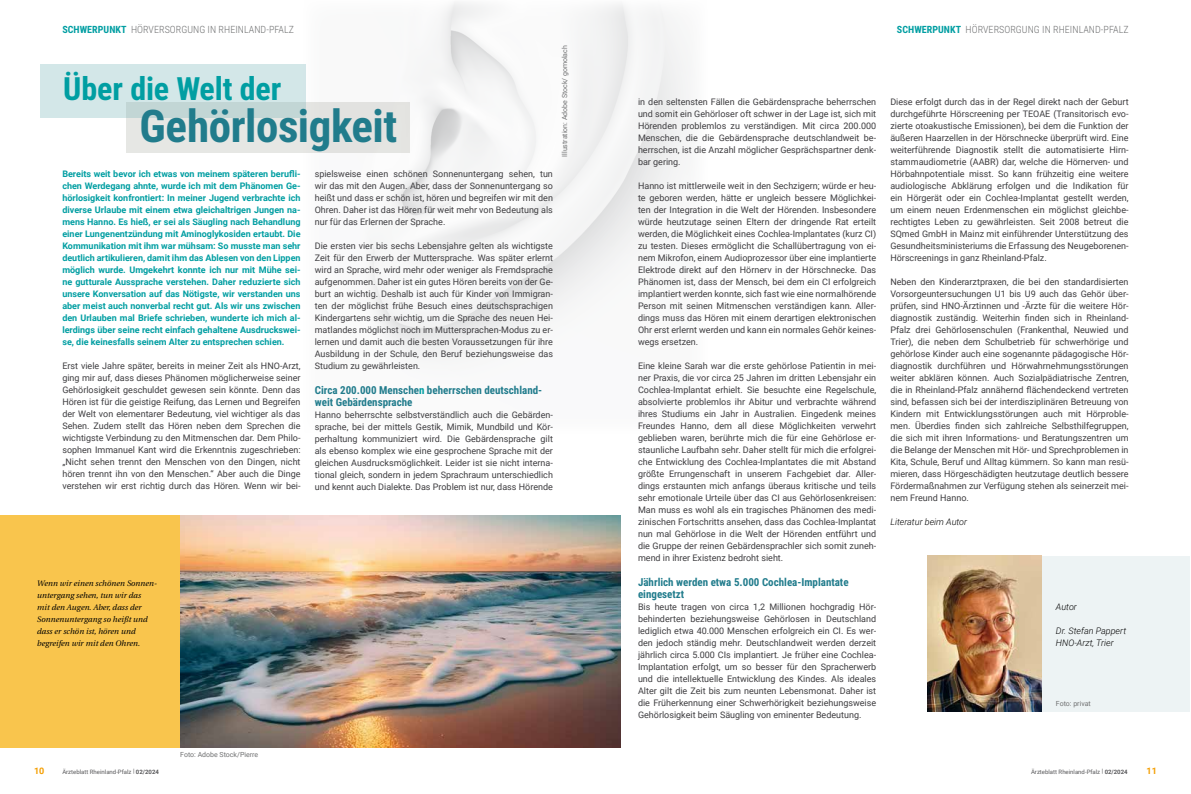
<style>
.page{position:relative;width:1191px;height:794px;background:#fff}
.page>*{position:absolute;margin:0;border:0;box-sizing:border-box;transform-origin:0 0}
.t1{font:700 45px "Roboto Condensed";letter-spacing:-.01em;color:#217c8c}
.t2{font:700 32px "Roboto Condensed";letter-spacing:-.005em;color:#009ea2}
.t3{font:700 11px/12px "Roboto Condensed";color:#217c8c}
.t4{font:300 10px "Roboto Condensed";letter-spacing:.005em;color:#707172}
.t5{font:9px/12px "Roboto";color:#3e3d40;text-align:justify}
.t6{font:700 9px/12px "Roboto";color:#009ea2;text-align:justify}
.t7{font:italic 300 9px/12px "Roboto";color:#000}
.t8{font:700 9px "Roboto";color:#f49e00}
.t9{font:italic 8px/12px "Linguistics Pro";letter-spacing:.005em;color:#000}
.t10{font:7px "Roboto";color:#707172}
.t11{font:6px "Roboto";color:#58585a}
.s1{font-weight:700;color:#009ea2}
.s2{color:#009ea2}
.s3{font-weight:700}
</style>
<div class="page">
<img style="left:306px;top:2px;width:383px;height:357px">
<div style="left:928px;top:555px;width:261px;height:156px;background:#edf3f4"></div>
<img style="left:928px;top:555px;width:113px;height:156px">
<div style="left:0;top:515px;width:553px;height:232px;background:#f9c54d"></div>
<img style="left:180px;top:515px;width:440px;height:233px">
<div style="left:126px;top:103px;width:284px;height:50px;background:#e6e7e4"></div>
<div style="left:41px;top:64px;width:265px;height:53px;background:linear-gradient(to bottom,#d7ebed,#c8dcdc)"></div>
<p class="t4" style="left:62px;top:22px;width:233px"><span class="s1">SCHWERPUNKT</span> HÖRVERSORGUNG IN RHEINLAND-PFALZ</p>
<p class="t4" style="left:897px;top:22px;width:233px"><span class="s1">SCHWERPUNKT</span> HÖRVERSORGUNG IN RHEINLAND-PFALZ</p>
<h2 class="t2" style="left:63px;top:66px;width:220px">Über die Welt der</h2>
<h1 class="t1" style="left:139px;top:94px;width:259px">Gehörlosigkeit</h1>
<p class="t6" style="left:62px;top:168px;width:240px">Bereits weit bevor ich etwas von meinem späteren berufli&shy;chen Werdegang ahnte, wurde ich mit dem Phänomen Ge&shy;hörlosigkeit konfrontiert: In meiner Jugend verbrachte ich diverse Urlaube mit einem etwa gleichaltrigen Jungen na&shy;mens Hanno. Es hieß, er sei als Säugling nach Behandlung einer Lungenentzündung mit Aminoglykosiden ertaubt. Die Kommunikation mit ihm war mühsam: So musste man sehr deutlich artikulieren, damit ihm das Ablesen von den Lippen möglich wurde. Umgekehrt konnte ich nur mit Mühe sei&shy;ne gutturale Aussprache verstehen. Daher reduzierte sich unsere Konversation auf das Nötigste, wir verstanden uns aber meist auch nonverbal recht gut. Als wir uns zwischen den Urlauben mal Briefe schrieben, wunderte ich mich al&shy;lerdings über seine recht einfach gehaltene Ausdruckswei&shy;se, die keinesfalls seinem Alter zu entsprechen schien.</p>
<p class="t5" style="left:62px;top:360px;width:240px">Erst viele Jahre später, bereits in meiner Zeit als HNO-Arzt, ging mir auf, dass dieses Phänomen möglicherweise seiner Gehörlosigkeit geschuldet gewesen sein könnte. Denn das Hören ist für die geistige Reifung, das Lernen und Begreifen der Welt von elementarer Bedeutung, viel wichtiger als das Sehen. Zudem stellt das Hören neben dem Sprechen die wichtigste Verbindung zu den Mitmenschen dar. Dem Philo&shy;sophen Immanuel Kant wird die Erkenntnis zugeschrieben: „Nicht sehen trennt den Menschen von den Dingen, nicht hören trennt ihn von den Menschen.“ Aber auch die Dinge verstehen wir erst richtig durch das Hören. Wenn wir bei-</p>
<p class="t5" style="left:315px;top:168px;width:240px">spielsweise einen schönen Sonnenuntergang sehen, tun wir das mit den Augen. Aber, dass der Sonnenuntergang so heißt und dass er schön ist, hören und begreifen wir mit den Ohren. Daher ist das Hören für weit mehr von Bedeutung als nur für das Erlernen der Sprache.</p>
<p class="t5" style="left:315px;top:240px;width:240px">Die ersten vier bis sechs Lebensjahre gelten als wichtigste Zeit für den Erwerb der Muttersprache. Was später erlernt wird an Sprache, wird mehr oder weniger als Fremdsprache aufgenommen. Daher ist ein gutes Hören bereits von der Ge&shy;burt an wichtig. Deshalb ist auch für Kinder von Immigran&shy;ten der möglichst frühe Besuch eines deutschsprachigen Kindergartens sehr wichtig, um die Sprache des neuen Hei&shy;matlandes möglichst noch im Muttersprachen-Modus zu er&shy;lernen und damit auch die besten Voraussetzungen für ihre Ausbildung in der Schule, den Beruf beziehungsweise das Studium zu gewährleisten.</p>
<p class="t3" style="left:315px;top:383px;width:229px">Circa 200.000 Mensche<span class="s2">n</span> beherrschen deutschland&shy;weit Gebärdensprache</p>
<p class="t5" style="left:315px;top:408px;width:240px">Hanno beherrschte selbstverständlich auch die Gebärden&shy;sprache, bei der mittels Gestik, Mimik, Mundbild und Kör&shy;perhaltung kommuniziert wird. Die Gebärdensprache gilt als ebenso komplex wie eine gesprochene Sprache mit der gleichen Ausdrucksmöglichkeit. Leider ist sie nicht interna&shy;tional gleich, sondern in jedem Sprachraum unterschiedlich und kennt auch Dialekte. Das Problem ist nur, dass Hörende</p>
<p class="t10" style="left:560px;top:157px;width:113px;rotate:-90deg">Illustration: Adobe Stock/ gomolach</p>
<p class="t9" style="left:37px;top:576px;width:122px">Wenn wir einen schönen Sonnen&shy;untergang sehen, tun wir das<br>mit den Augen. Aber, dass der<br>Sonnenuntergang so heißt und dass er schön ist, hören und begreifen wir mit den Ohren.</p>
<p class="t10" style="left:180px;top:750px;width:79px">Foto: Adobe Stock/Pierre</p>
<p class="t5" style="left:638px;top:96px;width:240px">in den seltensten Fällen die Gebärdensprache beherrschen und somit ein Gehörloser oft schwer in der Lage ist, sich mit Hörenden problemlos zu verständigen. Mit circa 200.000<br>Menschen, die die Gebärdensprache deutschlandweit be&shy;herrschen, ist die Anzahl möglicher Gesprächspartner denk&shy;bar gering.</p>
<p class="t5" style="left:638px;top:180px;width:240px">Hanno ist mittlerweile weit in den Sechzigern; würde er heu&shy;te geboren werden, hätte er ungleich bessere Möglichkei&shy;ten der Integration in die Welt der Hörenden. Insbesondere würde heutzutage seinen Eltern der dringende Rat erteilt werden, die Möglichkeit eines Cochlea-Implantates (kurz CI) zu testen. Dieses ermöglicht die Schallübertragung von ei&shy;nem Mikrofon, einem Audioprozessor über eine implantierte Elektrode direkt auf den Hörnerv in der Hörschnecke. Das Phänomen ist, dass der Mensch, bei dem ein CI erfolgreich implantiert werden konnte, sich fast wie eine normalhörende Person mit seinen Mitmenschen verständigen kann. Aller&shy;dings muss das Hören mit einem derartigen elektronischen Ohr erst erlernt werden und kann ein normales Gehör keines&shy;wegs ersetzen.</p>
<p class="t5" style="left:638px;top:360px;width:240px">Eine kleine Sarah war die erste gehörlose Patientin in mei&shy;ner Praxis, die vor circa 25 Jahren im dritten Lebensjahr ein Cochlea-Implantat erhielt. Sie besuchte eine Regelschule, absolvierte problemlos ihr Abitur und verbrachte während ihres Studiums ein Jahr in Australien. Eingedenk meines Freundes Hanno, dem all diese Möglichkeiten verwehrt geblieben waren, berührte mich die für eine Gehörlose er&shy;staunliche Laufbahn sehr. Daher stellt für mich die erfolgrei&shy;che Entwicklung des Cochlea-Implantates die mit Abstand größte Errungenschaft in unserem Fachgebiet dar. Aller&shy;dings erstaunten mich anfangs überaus kritische und teils sehr emotionale Urteile über das CI aus Gehörlosenkreisen:<br>Man muss es wohl als ein tragisches Phänomen des medi&shy;zinischen Fortschritts ansehen, dass das Cochlea-Implantat nun mal Gehörlose in die Welt der Hörenden entführt und die Gruppe der reinen Gebärdensprachler sich somit zuneh&shy;mend in ihrer Existenz bedroht sieht.</p>
<p class="t3" style="left:638px;top:575px;width:212px">Jährlich werden etwa 5.000 Cochlea-Implantate eingesetzt</p>
<p class="t5" style="left:638px;top:600px;width:240px">Bis heute tragen von circa 1,2 Millionen hochgradig Hör&shy;behinderten beziehungsweise Gehörlosen in Deutschland lediglich etwa 40.000 Menschen erfolgreich ein CI. Es wer&shy;den jedoch ständig mehr. Deutschlandweit werden derzeit jährlich circa 5.000 CIs implantiert. Je früher eine Cochlea-Implantation erfolgt, um so besser für den Spracherwerb und die intellektuelle Entwicklung des Kindes. Als ideales Alter gilt die Zeit bis zum neunten Lebensmonat. Daher ist die Früherkennung einer Schwerhörigkeit beziehungsweise Gehörlosigkeit beim Säugling von eminenter Bedeutung.</p>
<p class="t5" style="left:890px;top:96px;width:240px">Diese erfolgt durch das in der Regel direkt nach der Geburt durchgeführte Hörscreening per TEOAE (Transitorisch evo&shy;zierte otoakustische Emissionen), bei dem die Funktion der äußeren Haarzellen in der Hörschnecke überprüft wird. Eine weiterführende Diagnostik stellt die automatisierte Hirn&shy;stammaudiometrie (AABR) dar, welche die Hörnerven- und Hörbahnpotentiale misst. So kann frühzeitig eine weitere audiologische Abklärung erfolgen und die Indikation für ein Hörgerät oder ein Cochlea-Implantat gestellt werden, um einem neuen Erdenmenschen ein möglichst gleichbe&shy;rechtigtes Leben zu gewährleisten. Seit 2008 betreut die SQmed GmbH in Mainz mit einführender Unterstützung des Gesundheitsministeriums die Erfassung des Neugeborenen-Hörscreenings in ganz Rheinland-Pfalz.</p>
<p class="t5" style="left:890px;top:276px;width:240px">Neben den Kinderarztpraxen, die bei den standardisierten Vorsorgeuntersuchungen U1 bis U9 auch das Gehör über&shy;prüfen, sind HNO-Ärztinnen und -Ärzte für die weitere Hör&shy;diagnostik zuständig. Weiterhin finden sich in Rheinland-Pfalz drei Gehörlosenschulen (Frankenthal, Neuwied und Trier), die neben dem Schulbetrieb für schwerhörige und gehörlose Kinder auch eine sogenannte pädagogische Hör&shy;diagnostik durchführen und Hörwahrnehmungsstörungen weiter abklären können. Auch Sozialpädiatrische Zentren, die in Rheinland-Pfalz annähernd flächendeckend vertreten sind, befassen sich bei der interdisziplinären Betreuung von Kindern mit Entwicklungsstörungen auch mit Hörproble&shy;men. Überdies finden sich zahlreiche Selbsthilfegruppen, die sich mit ihren Informations- und Beratungszentren um die Belange der Menschen mit Hör- und Sprechproblemen in Kita, Schule, Beruf und Alltag kümmern. So kann man resü&shy;mieren, dass Hörgeschädigten heutzutage deutlich bessere Fördermaßnahmen zur Verfügung stehen als seinerzeit mei&shy;nem Freund Hanno.</p>
<p class="t7" style="left:890px;top:516px;width:78px">Literatur beim Autor</p>
<p class="t7" style="left:1056px;top:600px;width:22px">Autor</p>
<p class="t7" style="left:1056px;top:624px;width:72px">Dr. Stefan Pappert<br>HNO-Arzt, Trier</p>
<p class="t10" style="left:1056px;top:698px;width:36px">Foto: privat</p>
<p class="t8" style="left:34px;top:764px;width:12px">10</p>
<p class="t11" style="left:62px;top:767px;width:98px">Ärzteblatt Rheinland-Pfalz | <span class="s3">02/2024</span></p>
<p class="t11" style="left:1031px;top:767px;width:98px">Ärzteblatt Rheinland-Pfalz | <span class="s3">02/2024</span></p>
<p class="t8" style="left:1146px;top:764px;width:12px">11</p>
</div>
